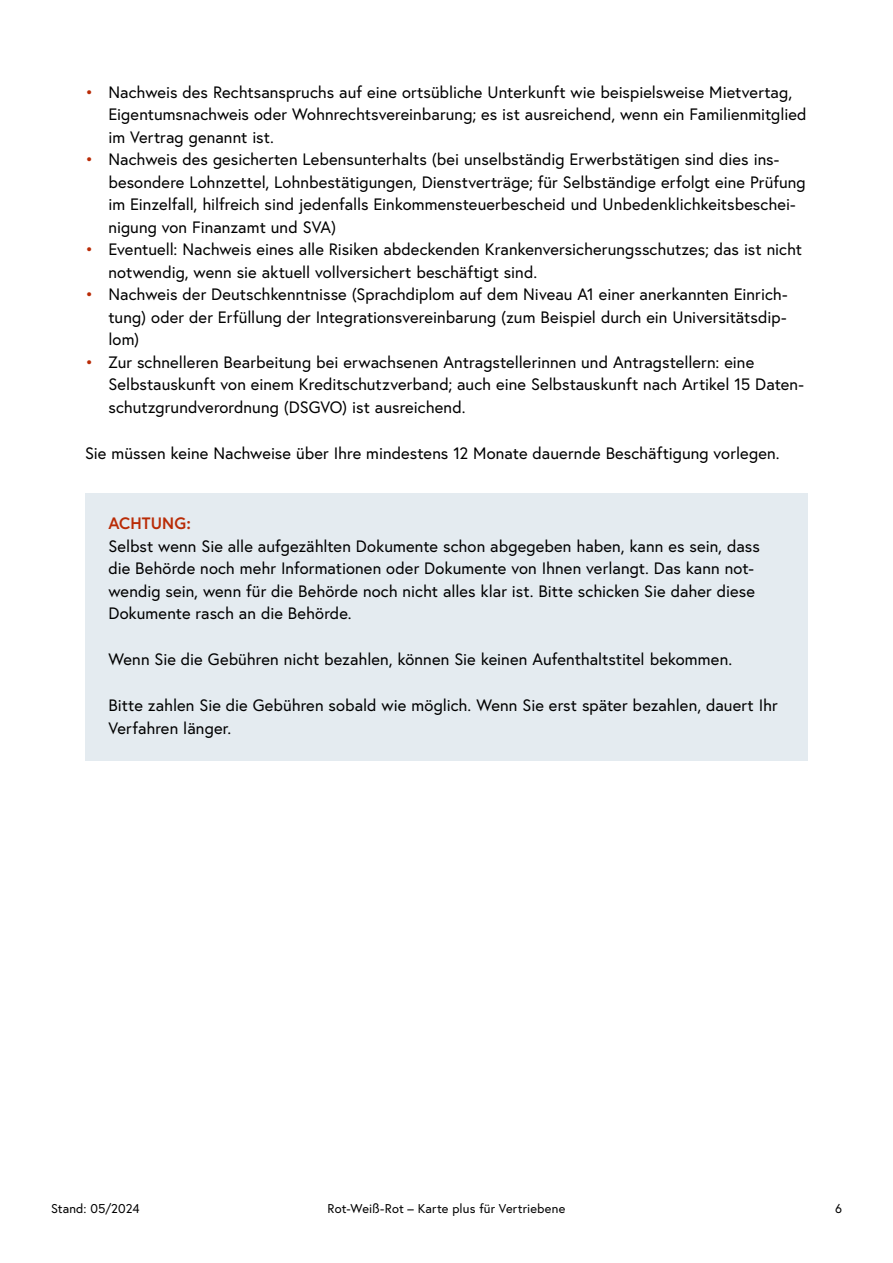
<style>
.page{position:relative;width:893px;height:1263px;background:#fff}
.page>*{position:absolute;margin:0;border:0;box-sizing:border-box;transform-origin:0 0}
.Infobox_p_Infobox{font:16.5px/22.5px "Europa Austria";color:#000}
.Infobox_p_Infobox_letzter_Absatz{font:16.5px/22.5px "Europa Austria";letter-spacing:.005em;color:#000}
.p_Abstand_danach{font:16.5px "Europa Austria";letter-spacing:.005em;color:#000}
.Infobox_p_Infobox_Titel{font:700 16.5px "Europa Austria";letter-spacing:.005em;color:#b92b06}
.t1{font:12.75px "Europa Austria";letter-spacing:.01em;color:#000}
.s1{color:#b92b06}
</style>
<div class="page">
<div style="left:85px;top:493px;width:723px;height:63px;background:#e4ebf0"></div>
<div style="left:85px;top:516px;width:723px;height:130px;background:#e4ebf0"></div>
<div style="left:85px;top:629px;width:723px;height:63px;background:#e4ebf0"></div>
<div style="left:85px;top:675px;width:723px;height:86px;background:#e4ebf0"></div>
<p class="Infobox_p_Infobox" style="left:108px;top:81px;width:700px;text-indent:-23px"><span class="s1">•</span> Nachweis des Rechtsanspruchs auf eine ortsübliche Unterkunft wie beispielsweise Mietvertag,<br>Eigentumsnachweis oder Wohnrechtsvereinbarung; es ist ausreichend, wenn ein Familienmitglied im Vertrag genannt ist.</p>
<p class="Infobox_p_Infobox" style="left:108px;top:148px;width:699px;text-indent:-23px"><span class="s1">•</span> Nachweis des gesicherten Lebensunterhalts (bei unselbständig Erwerbstätigen sind dies ins&shy;besondere Lohnzettel, Lohnbestätigungen, Dienstverträge; für Selbständige erfolgt eine Prüfung im Einzelfall, hilfreich sind jedenfalls Einkommensteuerbescheid und Unbedenklichkeitsbeschei&shy;nigung von Finanzamt und SVA)</p>
<p class="Infobox_p_Infobox" style="left:108px;top:238px;width:695px;text-indent:-23px"><span class="s1">•</span> Eventuell: Nachweis eines alle Risiken abdeckenden Krankenversicherungsschutzes; das ist nicht notwendig, wenn sie aktuell vollversichert beschäftigt sind.</p>
<p class="Infobox_p_Infobox" style="left:108px;top:283px;width:681px;text-align:justify;text-indent:-23px"><span class="s1">•</span> Nachweis der Deutschkenntnisse (Sprachdiplom auf dem Niveau A1 einer anerkannten Einrich&shy;tung) oder der Erfüllung der Integrationsvereinbarung (zum Beispiel durch ein Universitätsdip&shy;lom)</p>
<p class="Infobox_p_Infobox" style="left:108px;top:351px;width:697px;text-indent:-23px"><span class="s1">•</span> Zur schnelleren Bearbeitung bei erwachsenen Antragstellerinnen und Antragstellern: eine<br>Selbstauskunft von einem Kreditschutzverband; auch eine Selbstauskunft nach Artikel 15 Daten&shy;schutzgrundverordnung (DSGVO) ist ausreichend.</p>
<p class="p_Abstand_danach" style="left:85px;top:442px;width:696px">Sie müssen keine Nachweise über Ihre mindestens 12 Monate dauernde Beschäftigung vorlegen.</p>
<p class="Infobox_p_Infobox_Titel" style="left:108px;top:512px;width:84px">ACHTUNG:</p>
<p class="Infobox_p_Infobox" style="left:108px;top:535px;width:653px">Selbst wenn Sie alle aufgezählten Dokumente schon abgegeben haben, kann es sein, dass die Behörde noch mehr Informationen oder Dokumente von Ihnen verlangt. Das kann not&shy;wendig sein, wenn für die Behörde noch nicht alles klar ist. Bitte schicken Sie daher diese Dokumente rasch an die Behörde.</p>
<p class="Infobox_p_Infobox" style="left:108px;top:648px;width:625px">Wenn Sie die Gebühren nicht bezahlen, können Sie keinen Aufenthaltstitel bekommen.</p>
<p class="Infobox_p_Infobox_letzter_Absatz" style="left:108px;top:694px;width:671px">Bitte zahlen Sie die Gebühren sobald wie möglich. Wenn Sie erst später bezahlen, dauert Ihr<br>Verfahren länger.</p>
<p class="t1" style="left:51px;top:1200px;width:90px">Stand: 05/2024</p>
<p class="t1" style="left:328px;top:1200px;width:239px">Rot-Weiß-Rot – Karte plus für Vertriebene</p>
<p class="t1" style="left:835px;top:1200px;width:8px">6</p>
</div>
